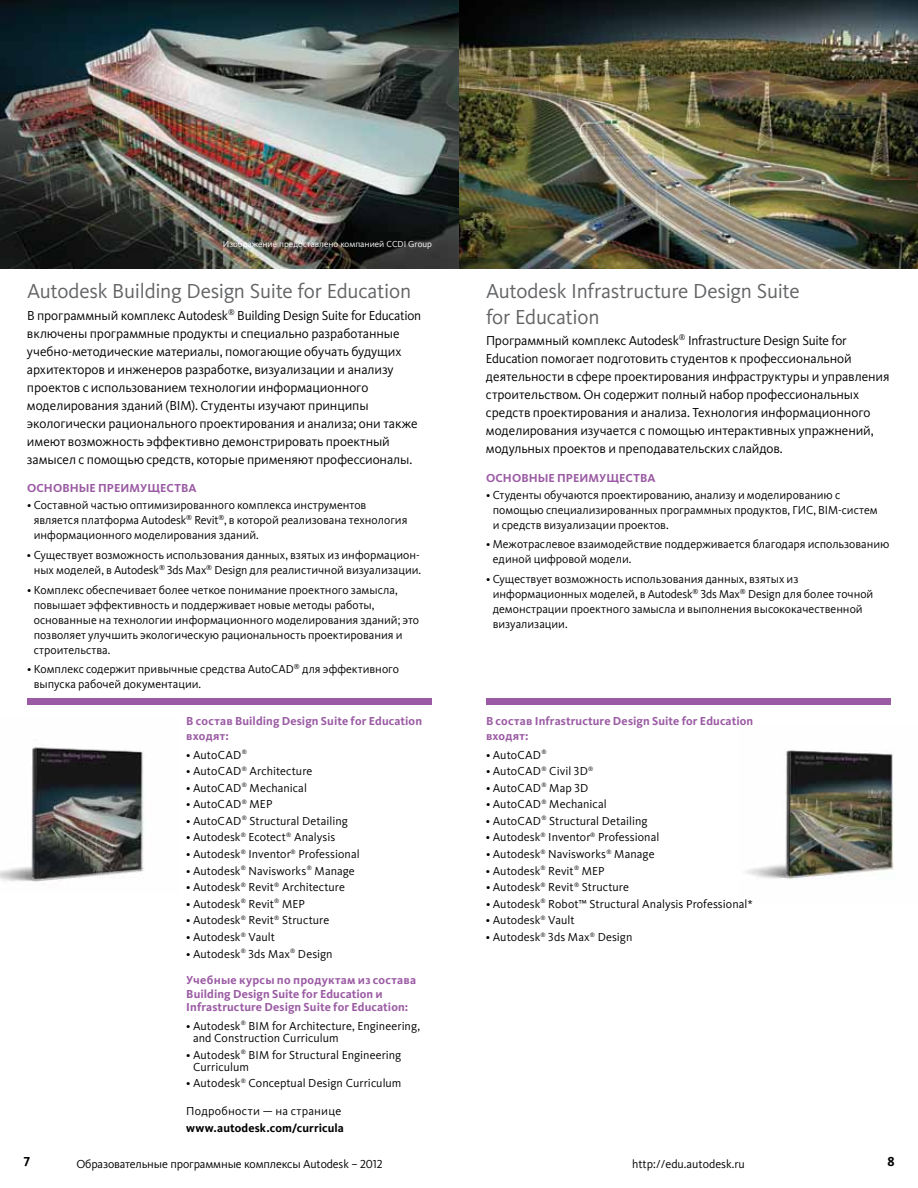
<style>
.page{position:relative;width:918px;height:1188px;background:#fff}
.page>*{position:absolute;margin:0;border:0;box-sizing:border-box;transform-origin:0 0}
.t1{font:21px/25.2px "Kievit CY";letter-spacing:-.015em;color:#636466}
.t2{font:13.5px/18px "Kievit CY";letter-spacing:-.005em;color:#000}
.t3{font:13.5px "Kievit CY Bold SC";color:#000}
.t4{font:12px/15px "Kievit CY";color:#000}
.t5{font:700 12px/14.4px "Kievit CY";letter-spacing:.01em;color:#9b5ba4}
.t6{font:700 12px "Kievit CY";letter-spacing:.01em;color:#000}
.t7{font:12px "Kievit CY";letter-spacing:.02em;color:#000}
.t8{font:9px "Kievit CY";color:#fff}
.s1{font-family:"Kievit CY Regular SC"}
</style>
<div class="page">
<img style="left:459px;top:0;width:459px;height:269px">
<img style="left:0;top:740px;width:144px;height:142px">
<img style="left:0;top:0;width:459px;height:269px">
<img style="left:746px;top:750px;width:148px;height:129px">
<div style="left:486px;top:698px;width:405px;height:7px;background:#9b5ba4"></div>
<div style="left:27px;top:698px;width:405px;height:7px;background:#9b5ba4"></div>
<p class="t8" style="left:223px;top:239px;width:211px">Изображение предоставлено компанией CCDI Group</p>
<h1 class="t1" style="left:27px;top:279px;width:386px">Autodesk Building Design Suite for Education</h1>
<p class="t2" style="left:27px;top:307px;width:396px">В программный комплекс Autodesk<sup>®</sup> Building Design Suite for Education включены программные продукты и специально разработанные учебно-методические материалы, помогающие обучать будущих архитекторов и инженеров разработке, визуализации и анализу проектов с использованием технологии информационного моделирования зданий (BIM). Студенты изучают принципы экологически рационального проектирования и анализа; они также имеют возможность эффективно демонстрировать проектный замысел с помощью средств, которые применяют профессионалы.</p>
<p class="t5" style="left:27px;top:481px;width:171px">Основные п реимущества</p>
<p class="t4" style="left:34px;top:498px;width:375px;text-indent:-7px">• Составной частью оптимизированного комплекса инструментов является платформа Autodesk<sup>®</sup> Revit<sup>®</sup>, в которой реализована технология информационного моделирования зданий.</p>
<p class="t4" style="left:27px;top:548px;width:396px;text-align:center">• Существует возможность использования данных, взятых из информацион&shy;ных моделей, в Autodesk<sup>®</sup> <span class="s1">3</span>ds Max<sup>®</sup> Design для реалистичной визуализации.</p>
<p class="t4" style="left:34px;top:583px;width:387px;text-indent:-7px">• Комплекс обеспечивает более четкое понимание проектного замысла, повышает эффективность и поддерживает новые методы работы, основанные на технологии информационного моделирования зданий; это позволяет улучшить экологическую рациональность проектирования и строительства.</p>
<p class="t4" style="left:34px;top:662px;width:367px;text-indent:-7px">• Комплекс содержит привычные средства AutoCAD<sup>®</sup> для эффективного выпуска рабочей документации.</p>
<p class="t5" style="left:186px;top:715px;width:237px">В состав Building Design Suite for Education входят:</p>
<p class="t4" style="left:186px;top:747px;width:62px">• AutoCAD<sup>®</sup></p>
<p class="t4" style="left:186px;top:764px;width:128px">• AutoCAD<sup>®</sup> Architecture</p>
<p class="t4" style="left:186px;top:781px;width:122px">• AutoCAD<sup>®</sup> Mechanical</p>
<p class="t4" style="left:186px;top:797px;width:88px">• AutoCAD<sup>®</sup> MEP</p>
<p class="t4" style="left:186px;top:814px;width:163px">• AutoCAD<sup>®</sup> Structural Detailing</p>
<p class="t4" style="left:186px;top:830px;width:151px">• Autodesk<sup>®</sup> Ecotect<sup>®</sup> Analysis</p>
<p class="t4" style="left:186px;top:847px;width:175px">• Autodesk<sup>®</sup> Inventor<sup>®</sup> Professional</p>
<p class="t4" style="left:186px;top:863px;width:170px">• Autodesk<sup>®</sup> Navisworks<sup>®</sup> Manage</p>
<p class="t4" style="left:186px;top:880px;width:160px">• Autodesk<sup>®</sup> Revit<sup>®</sup> Architecture</p>
<p class="t4" style="left:186px;top:897px;width:120px">• Autodesk<sup>®</sup> Revit<sup>®</sup> MEP</p>
<p class="t4" style="left:186px;top:913px;width:144px">• Autodesk<sup>®</sup> Revit<sup>®</sup> Structure</p>
<p class="t4" style="left:186px;top:930px;width:90px">• Autodesk<sup>®</sup> Vault</p>
<p class="t4" style="left:186px;top:946px;width:148px">• Autodesk<sup>®</sup> <span class="s1">3</span>ds Max<sup>®</sup> Design</p>
<p class="t5" style="left:186px;top:974px;width:231px;line-height:13.5px">Учебные курсы по продуктам из состава<br>Building Design Suite for Education и<br>Infrastructure Design Suite for Education:</p>
<p class="t4" style="left:193px;top:1020px;width:228px;line-height:12px;text-indent:-7px">• Autodesk<sup>®</sup> BIM for Architecture, Engineering, and Construction Curriculum</p>
<p class="t4" style="left:193px;top:1049px;width:210px;line-height:12px;text-indent:-7px">• Autodesk<sup>®</sup> BIM for Structural Engineering<br>Curriculum</p>
<p class="t4" style="left:186px;top:1076px;width:217px">• Autodesk<sup>®</sup> Conceptual Design Curriculum</p>
<p class="t7" style="left:186px;top:1105px;width:157px">Подробности — на странице</p>
<p class="t6" style="left:186px;top:1121px;width:159px">www.autodesk.com/curricula</p>
<h1 class="t1" style="left:486px;top:279px;width:315px">Autodesk Infrastructure Design Suite for Education</h1>
<p class="t2" style="left:486px;top:332px;width:405px">Программный комплекс Autodesk<sup>®</sup> Infrastructure Design Suite for Education помогает подготовить студентов к профессиональной деятельности в сфере проектирования инфраструктуры и управления строительством. Он содержит полный набор профессиональных средств проектирования и анализа. Технология информационного моделирования изучается с помощью интерактивных упражнений, модульных проектов и преподавательских слайдов.</p>
<p class="t5" style="left:486px;top:471px;width:171px">Основные п реимущества</p>
<p class="t4" style="left:493px;top:488px;width:386px;text-indent:-7px">• Студенты обучаются проектированию, анализу и моделированию с помощью специализированных программных продуктов, ГИС, BIM-систем и средств визуализации проектов.</p>
<p class="t4" style="left:493px;top:537px;width:398px;text-indent:-7px">• Межотраслевое взаимодействие поддерживается благодаря использованию единой цифровой модели.</p>
<p class="t4" style="left:493px;top:572px;width:382px;text-indent:-7px">• Существует возможность использования данных, взятых из информационных моделей, в Autodesk<sup>®</sup> <span class="s1">3</span>ds Max<sup>®</sup> Design для более точной демонстрации проектного замысла и выполнения высококачественной визуализации.</p>
<p class="t5" style="left:486px;top:715px;width:269px">В состав Infrastructure Design Suite for Education входят:</p>
<p class="t4" style="left:486px;top:747px;width:62px">• AutoCAD<sup>®</sup></p>
<p class="t4" style="left:486px;top:764px;width:109px">• AutoCAD<sup>®</sup> Civil <span class="s1">3</span>D<sup>®</sup></p>
<p class="t4" style="left:486px;top:781px;width:104px">• AutoCAD<sup>®</sup> Map <span class="s1">3</span>D</p>
<p class="t4" style="left:486px;top:797px;width:122px">• AutoCAD<sup>®</sup> Mechanical</p>
<p class="t4" style="left:486px;top:814px;width:163px">• AutoCAD<sup>®</sup> Structural Detailing</p>
<p class="t4" style="left:486px;top:830px;width:175px">• Autodesk<sup>®</sup> Inventor<sup>®</sup> Professional</p>
<p class="t4" style="left:486px;top:847px;width:170px">• Autodesk<sup>®</sup> Navisworks<sup>®</sup> Manage</p>
<p class="t4" style="left:486px;top:863px;width:120px">• Autodesk<sup>®</sup> Revit<sup>®</sup> MEP</p>
<p class="t4" style="left:486px;top:880px;width:144px">• Autodesk<sup>®</sup> Revit<sup>®</sup> Structure</p>
<p class="t4" style="left:486px;top:897px;width:268px">• Autodesk<sup>®</sup> Robot™ Structural Analysis Professional*</p>
<p class="t4" style="left:486px;top:913px;width:90px">• Autodesk<sup>®</sup> Vault</p>
<p class="t4" style="left:486px;top:930px;width:148px">• Autodesk<sup>®</sup> <span class="s1">3</span>ds Max<sup>®</sup> Design</p>
<p class="t3" style="left:24px;top:1154px;width:8px">7</p>
<p class="t4" style="left:76px;top:1157px;width:308px">Образовательные программные комплексы Autodesk – <span class="s1">2012</span></p>
<p class="t4" style="left:632px;top:1157px;width:114px">http://edu.autodesk.ru</p>
<p class="t3" style="left:887px;top:1154px;width:9px">8</p>
</div>
